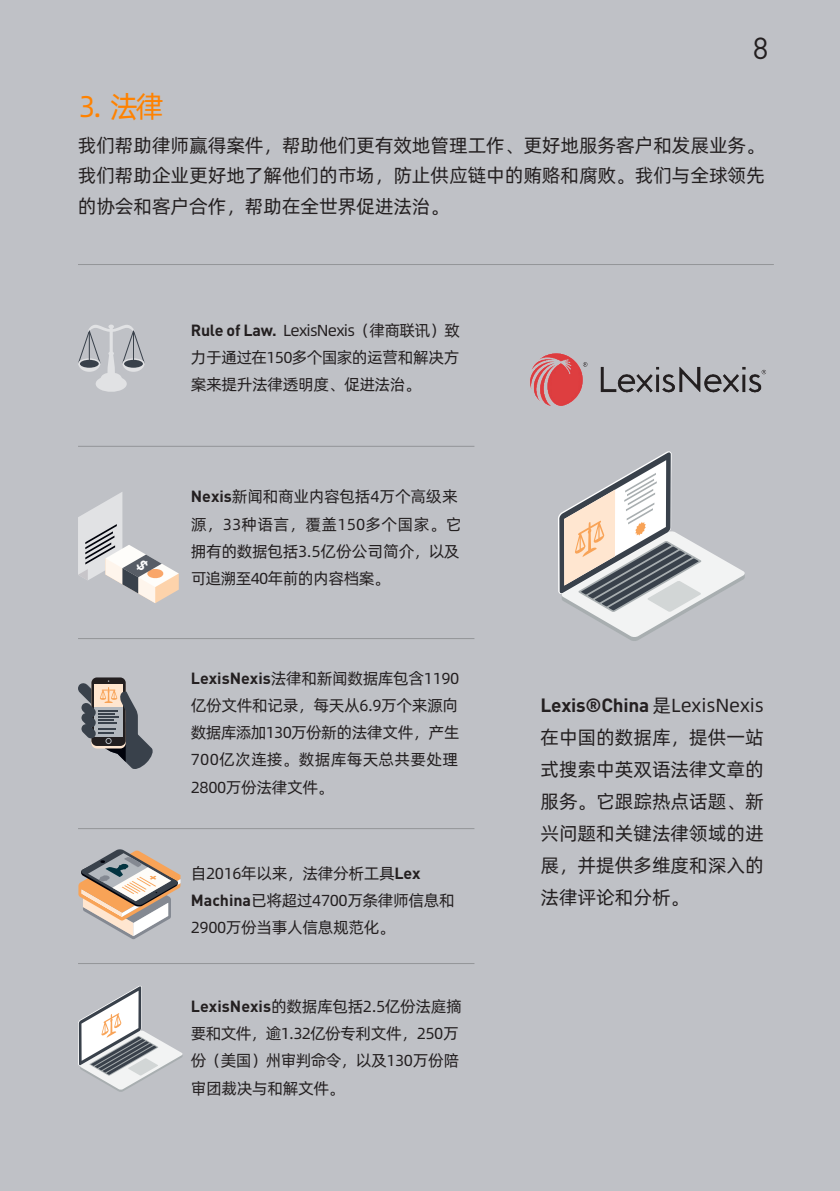
<style>
.page{position:relative;width:840px;height:1191px;background:#fff}
.page>*{position:absolute;margin:0;border:0;box-sizing:border-box;transform-origin:0 0}
.t1{font:30px "Alibaba Pu Hui Ti R";color:#ff8200;scale:.96 1}
.t2{font:30px "DIN";color:#231f20}
.t3{font:19px/32px "Alibaba Pu Hui Ti R";letter-spacing:-.005em;color:#231f20;text-align:justify}
.t4{font:700 19px "DIN";letter-spacing:-.01em;color:#231f20}
.t5{font:16px/27.2px "Alibaba Pu Hui Ti R";letter-spacing:-.03em;color:#231f20}
.s1{font-family:"DIN";font-weight:700}
.s2{font-family:"Alibaba Pu Hui Ti R";font-weight:400}
</style>
<div class="page">
<div style="left:0;top:0;width:839px;height:1191px;background:#bfc1c6"></div>
<hr style="left:78px;top:264px;width:695px;height:1px;background:#939598">
<hr style="left:78px;top:446px;width:396px;height:1px;background:#939598">
<hr style="left:78px;top:638px;width:396px;height:1px;background:#939598">
<hr style="left:78px;top:828px;width:396px;height:1px;background:#939598">
<svg style="left:78px;top:849px;width:102px;height:90px"></svg>
<div style="left:91px;top:677px;width:35px;height:69px;background:#231f20;border-radius:5px"></div>
<svg style="left:78px;top:680px;width:75px;height:89px"></svg>
<img style="left:530px;top:353px;width:236px;height:53px">
<svg style="left:78px;top:986px;width:105px;height:106px"></svg>
<hr style="left:78px;top:963px;width:396px;height:1px;background:#939598">
<svg style="left:558px;top:451px;width:186px;height:190px"></svg>
<svg style="left:78px;top:324px;width:67px;height:68px"></svg>
<div style="left:124px;top:360px;width:19px;height:8px;background:#39414b;border-radius:50%"></div>
<div style="left:80px;top:360px;width:19px;height:8px;background:#39414b;border-radius:50%"></div>
<hr style="left:89px;top:331px;width:1px;height:33px;background:#39414b">
<hr style="left:133px;top:331px;width:1px;height:33px;background:#39414b">
<svg style="left:78px;top:492px;width:101px;height:111px"></svg>
<h1 class="t2" style="left:752px;top:29px;width:17px">8</h1>
<h1 class="t1" style="left:79px;top:84px;width:90px">3. 法律</h1>
<p class="t3" style="left:78px;top:130px;width:688px;line-height:30px">我们帮助律师赢得案件，帮助他们更有效地管理工作、更好地服务客户和发展业务。我们帮助企业更好地了解他们的市场，防止供应链中的贿赂和腐败。我们与全球领先的协会和客户合作，帮助在全世界促进法治。</p>
<p class="t5" style="left:191px;top:316px;width:271px;text-align:justify"><span class="s1">Rule of Law.</span> LexisNexis（律商联讯）致力于通过在150多个国家的运营和解决方案来提升法律透明度、促进法治。</p>
<p class="t5" style="left:191px;top:482px;width:272px"><span class="s1">Nexis</span>新闻和商业内容包括4万个高级来源，33种语言，覆盖150多个国家。它拥有的数据包括3.5亿份公司简介，以及可追溯至40年前的内容档案。</p>
<p class="t5" style="left:191px;top:663px;width:270px;text-align:justify"><span class="s1">LexisNexis</span>法律和新闻数据库包含1190亿份文件和记录，每天从6.9万个来源向数据库添加130万份新的法律文件，产生700亿次连接。数据库每天总共要处理2800万份法律文件。</p>
<p class="t5" style="left:191px;top:859px;width:265px">自2016年以来，法律分析工具<span class="s1">Lex<br>Machina</span>已将超过4700万条律师信息和<br>2900万份当事人信息规范化。</p>
<p class="t5" style="left:191px;top:991px;width:272px"><span class="s1">LexisNexis</span>的数据库包括2.5亿份法庭摘要和文件，逾1.32亿份专利文件，250万份（美国）州审判命令，以及130万份陪审团裁决与和解文件。</p>
<p class="t4" style="left:540px;top:692px;width:225px">Lexis®China <span class="s2">是LexisNexis</span></p>
<p class="t3" style="left:540px;top:720px;width:225px">在中国的数据库，提供一站式搜索中英双语法律文章的服务。它跟踪热点话题、新兴问题和关键法律领域的进展，并提供多维度和深入的法律评论和分析。</p>
</div>
